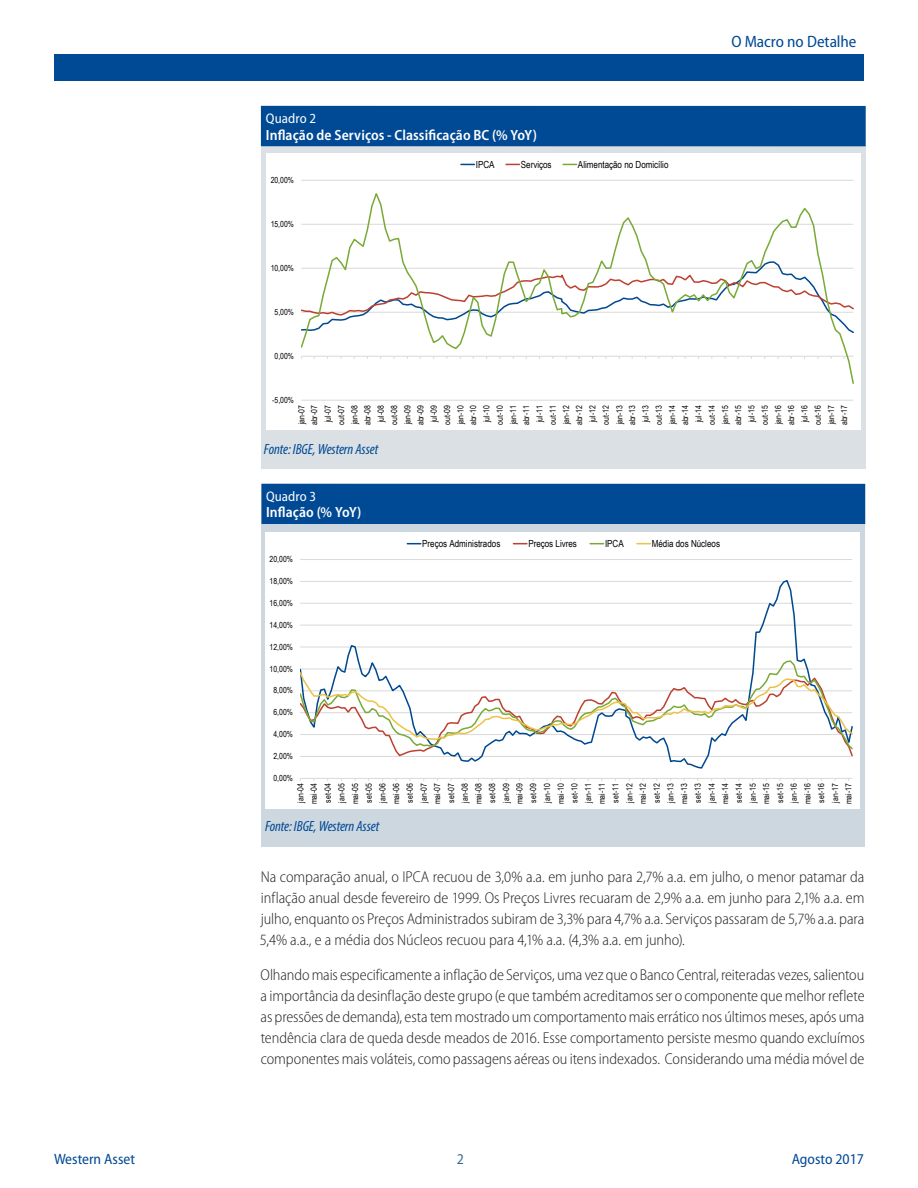
<style>
.page{position:relative;width:918px;height:1188px;background:#fff}
.page>*{position:absolute;margin:0;border:0;box-sizing:border-box;transform-origin:0 0}
.t1{font:semi-condensed 16.5px "Myriad Pro";color:#004994}
.Body_Text{font:300 semi-condensed 15.75px/21px "Myriad Pro";letter-spacing:-.005em;color:#231f20;text-align:justify}
.t2{font:semi-condensed 15px "Myriad Pro";color:#004994}
.Page{font:semi-condensed 15px "Myriad Pro";color:#386e8f}
.t3{font:600 semi-condensed 14.85px "Myriad Pro";letter-spacing:.005em;color:#fff}
.t4{font:italic condensed 14.85px "Myriad Pro";letter-spacing:-.005em;color:#004994}
.t5{font:semi-condensed 13.95px "Myriad Pro";letter-spacing:.005em;color:#fff}
.t6{font:9.75px "Arial Narrow";color:#000}
.t7{font:8.4px/13.2px "Arial Narrow";letter-spacing:.005em;color:#000;text-align:center}
</style>
<div class="page">
<div style="left:54px;top:54px;width:810px;height:27px;background:#004994"></div>
<div style="left:261px;top:146px;width:605px;height:323px;background:#dae0e4"></div>
<div style="left:261px;top:106px;width:605px;height:40px;background:#004994"></div>
<div style="left:261px;top:484px;width:604px;height:40px;background:#004994"></div>
<div style="left:261px;top:524px;width:604px;height:323px;background:#cdd7e0"></div>
<div style="left:266px;top:153px;width:595px;height:277px;background:#fff"></div>
<hr style="left:301px;top:400px;width:552px;height:1px;background:#d9d9d9">
<hr style="left:301px;top:180px;width:552px;height:1px;background:#d9d9d9">
<svg style="left:301px;top:193px;width:553px;height:191px"></svg>
<svg style="left:461px;top:164px;width:13px;height:1px"></svg>
<svg style="left:506px;top:164px;width:13px;height:1px"></svg>
<svg style="left:563px;top:164px;width:14px;height:1px"></svg>
<div style="left:265px;top:532px;width:595px;height:277px;background:#fff"></div>
<hr style="left:300px;top:559px;width:552px;height:1px;background:#d9d9d9">
<hr style="left:300px;top:778px;width:552px;height:1px;background:#d9d9d9">
<svg style="left:300px;top:580px;width:552px;height:189px"></svg>
<svg style="left:300px;top:751px;width:553px;height:7px"></svg>
<svg style="left:300px;top:660px;width:553px;height:91px"></svg>
<svg style="left:300px;top:671px;width:553px;height:70px"></svg>
<svg style="left:407px;top:543px;width:14px;height:1px"></svg>
<svg style="left:513px;top:543px;width:14px;height:1px"></svg>
<svg style="left:590px;top:543px;width:14px;height:1px"></svg>
<svg style="left:637px;top:543px;width:13px;height:1px"></svg>
<p class="t5" style="left:266px;top:111px;width:52px">Quadro 2</p>
<p class="t3" style="left:266px;top:126px;width:273px">Inflação de Serviços - Classificação BC (% YoY)</p>
<p class="t7" style="left:271px;top:173px;width:25px">20,00%</p>
<p class="t7" style="left:271px;top:217px;width:25px">15,00%</p>
<p class="t7" style="left:271px;top:261px;width:25px">10,00%</p>
<p class="t7" style="left:275px;top:305px;width:21px">5,00%</p>
<p class="t7" style="left:275px;top:349px;width:21px">0,00%</p>
<p class="t6" style="left:476px;top:157px;width:20px">IPCA</p>
<p class="t6" style="left:521px;top:157px;width:32px">Serviços</p>
<p class="t6" style="left:578px;top:157px;width:92px">Alimentação no Domicílio</p>
<p class="t1" style="left:731px;top:32px;width:127px">O Macro no Detalhe</p>
<p class="t7" style="left:272px;top:393px;width:23px">-5,00%</p>
<p class="t7" style="left:295px;top:425px;width:21px;rotate:-90deg">jan-07 abr-07 jul-07 out-07 jan-08 abr-08 jul-08 out-08 jan-09 abr-09 jul-09 out-09 jan-10 abr-10 jul-10 out-10 jan-11 abr-11 jul-11 out-11 jan-12 abr-12 jul-12 out-12 jan-13 abr-13 jul-13 out-13 jan-14 abr-14 jul-14 out-14 jan-15 abr-15 jul-15 out-15 jan-16 abr-16 jul-16 out-16 jan-17 abr-17</p>
<p class="t4" style="left:264px;top:440px;width:116px">Fonte: IBGE, Western Asset</p>
<p class="t5" style="left:266px;top:489px;width:52px">Quadro 3</p>
<p class="t3" style="left:266px;top:504px;width:97px">Inflação (% YoY)</p>
<p class="t7" style="left:270px;top:552px;width:25px">20,00%</p>
<p class="t7" style="left:270px;top:574px;width:25px">18,00%</p>
<p class="t7" style="left:270px;top:596px;width:25px">16,00%</p>
<p class="t7" style="left:270px;top:618px;width:25px">14,00%</p>
<p class="t7" style="left:270px;top:640px;width:25px">12,00%</p>
<p class="t7" style="left:270px;top:662px;width:25px">10,00%</p>
<p class="t7" style="left:273px;top:684px;width:21px">8,00%</p>
<p class="t7" style="left:273px;top:706px;width:21px">6,00%</p>
<p class="t7" style="left:273px;top:727px;width:21px">4,00%</p>
<p class="t7" style="left:273px;top:749px;width:21px">2,00%</p>
<p class="t6" style="left:422px;top:536px;width:80px">Preços Administrados</p>
<p class="t6" style="left:528px;top:536px;width:50px">Preços Livres</p>
<p class="t6" style="left:605px;top:536px;width:20px">IPCA</p>
<p class="t6" style="left:652px;top:536px;width:70px">Média dos Núcleos</p>
<p class="t7" style="left:273px;top:771px;width:21px">0,00%</p>
<p class="t7" style="left:293px;top:804px;width:22px;line-height:13.6px;text-align:justify;rotate:-90deg">jan-04 mai-04 set-04 jan-05 mai-05 set-05 jan-06 mai-06 set-06 jan-07 mai-07 set-07 jan-08 mai-08 set-08 jan-09 mai-09 set-09 jan-10 mai-10 set-10 jan-11 mai-11 set-11 jan-12 mai-12 set-12 jan-13 mai-13 set-13 jan-14 mai-14 set-14 jan-15 mai-15 set-15 jan-16 mai-16 set-16 jan-17 mai-17</p>
<p class="t4" style="left:265px;top:818px;width:116px">Fonte: IBGE, Western Asset</p>
<p class="Body_Text" style="left:260px;top:867px;width:606px">Na comparação anual, o IPCA recuou de 3,0% a.a. em junho para 2,7% a.a. em julho, o menor patamar da inflação anual desde fevereiro de 1999. Os Preços Livres recuaram de 2,9% a.a. em junho para 2,1% a.a. em julho, enquanto os Preços Administrados subiram de 3,3% para 4,7% a.a. Serviços passaram de 5,7% a.a. para 5,4% a.a., e a média dos Núcleos recuou para 4,1% a.a. (4,3% a.a. em junho).</p>
<p class="Body_Text" style="left:261px;top:964px;width:606px">Olhando mais especificamente a inflação de Serviços, uma vez que o Banco Central, reiteradas vezes, salientou a importância da desinflação deste grupo (e que também acreditamos ser o componente que melhor reflete as pressões de demanda), esta tem mostrado um comportamento mais errático nos últimos meses, após uma tendência clara de queda desde meados de 2016. Esse comportamento persiste mesmo quando excluímos componentes mais voláteis, como passagens aéreas ou itens indexados. Considerando uma média móvel de</p>
<p class="t2" style="left:54px;top:1151px;width:83px">Western Asset</p>
<p class="t2" style="left:792px;top:1151px;width:74px">Agosto 2017</p>
<p class="Page" style="left:457px;top:1151px;width:9px">2</p>
</div>
